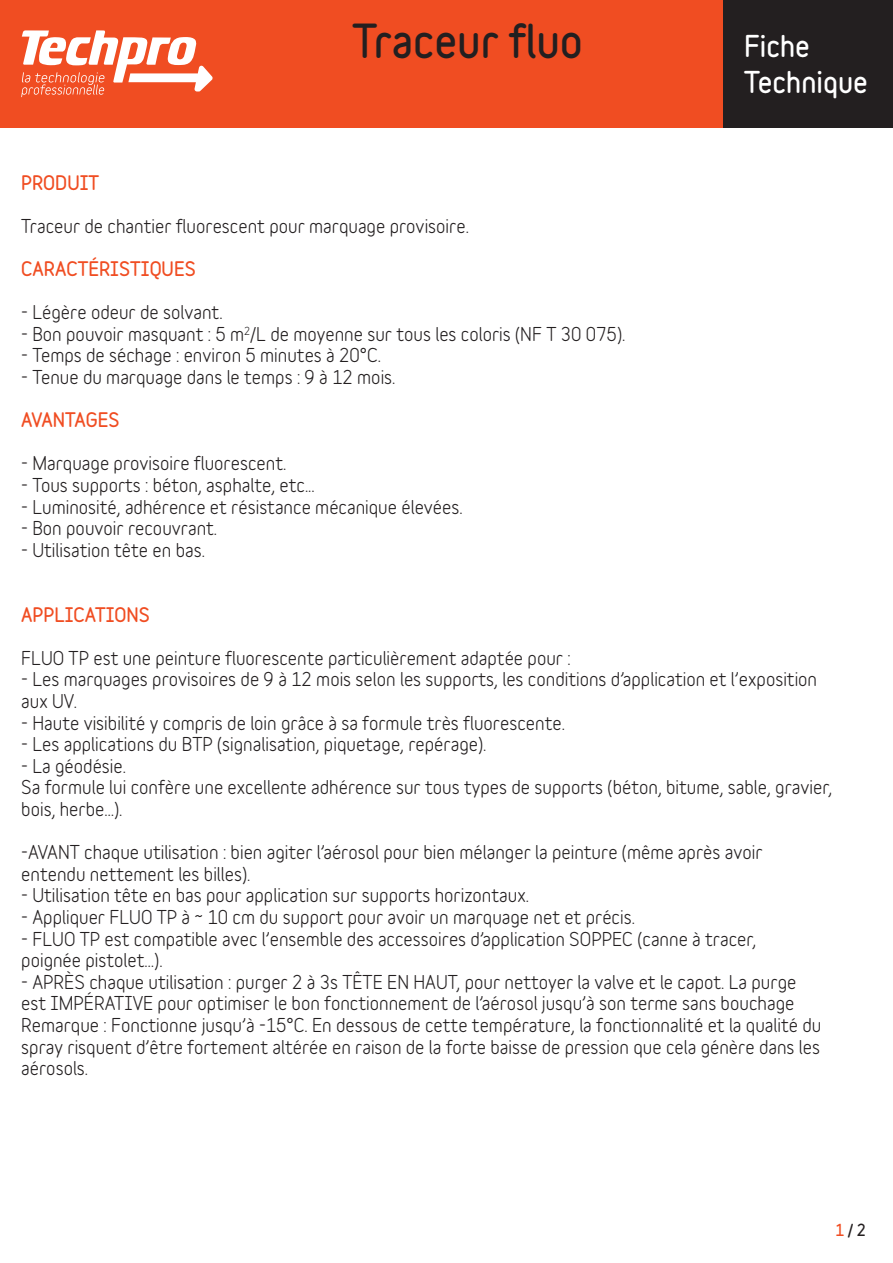
<style>
.page{position:relative;width:893px;height:1263px;background:#fff}
.page>*{position:absolute;margin:0;border:0;box-sizing:border-box;transform-origin:0 0}
.t1{font:900 42px "Variable";color:#231f20}
.t2{font:900 27px/36px "Variable";color:#fff}
.t3{font:700 18px/21.6px "Variable";color:#231f20}
.t4{font:900 18px "Variable";color:#f04d22}
.t5{font:900 15px "Variable";color:#231f20}
.s1{color:#f04d22}
</style>
<div class="page">
<div style="left:0;top:0;width:723px;height:128px;background:#f04d22"></div>
<svg style="left:21px;top:30px;width:192px;height:67px"></svg>
<div style="left:723px;top:0;width:170px;height:128px;background:#231f20"></div>
<h1 class="t1" style="left:352px;top:14px;width:232px">Traceur fluo</h1>
<p class="t4" style="left:21px;top:171px;width:79px">PRODUIT</p>
<p class="t3" style="left:21px;top:215px;width:449px">Traceur de chantier fluorescent pour marquage provisoire.</p>
<p class="t4" style="left:21px;top:257px;width:176px">CARACTÉRISTIQUES</p>
<p class="t3" style="left:21px;top:301px;width:203px">- Légère odeur de solvant.</p>
<p class="t3" style="left:21px;top:323px;width:606px">- Bon pouvoir masquant : 5 m<sup>2</sup>/L de moyenne sur tous les coloris (NF T 30 075).</p>
<p class="t3" style="left:21px;top:344px;width:361px">- Temps de séchage : environ 5 minutes à 20°C.</p>
<p class="t3" style="left:21px;top:366px;width:376px">- Tenue du marquage dans le temps : 9 à 12 mois.</p>
<p class="t4" style="left:21px;top:408px;width:100px">AVANTAGES</p>
<p class="t3" style="left:21px;top:452px;width:267px">- Marquage provisoire fluorescent.</p>
<p class="t3" style="left:21px;top:474px;width:295px">- Tous supports : béton, asphalte, etc...</p>
<p class="t3" style="left:21px;top:495px;width:443px">- Luminosité, adhérence et résistance mécanique élevées.</p>
<p class="t3" style="left:21px;top:517px;width:197px">- Bon pouvoir recouvrant.</p>
<p class="t3" style="left:21px;top:539px;width:185px">- Utilisation tête en bas.</p>
<h2 class="t2" style="left:744px;top:28px;width:125px">Fiche<br>Technique</h2>
<p class="t4" style="left:21px;top:603px;width:130px">APPLICATIONS</p>
<p class="t3" style="left:21px;top:647px;width:551px">FLUO TP est une peinture fluorescente particulièrement adaptée pour :</p>
<p class="t3" style="left:21px;top:668px;width:797px">- Les marquages provisoires de 9 à 12 mois selon les supports, les conditions d’application et l’exposition aux UV.</p>
<p class="t3" style="left:21px;top:711px;width:545px">- Haute visibilité y compris de loin grâce à sa formule très fluorescente.</p>
<p class="t3" style="left:21px;top:733px;width:467px">- Les applications du BTP (signalisation, piquetage, repérage).</p>
<p class="t3" style="left:21px;top:755px;width:812px">- La géodésie.<br>Sa formule lui confère une excellente adhérence sur tous types de supports (béton, bitume, sable, gravier, bois, herbe…).</p>
<p class="t3" style="left:21px;top:841px;width:743px">-AVANT chaque utilisation : bien agiter l’aérosol pour bien mélanger la peinture (même après avoir entendu nettement les billes).</p>
<p class="t3" style="left:21px;top:884px;width:509px">- Utilisation tête en bas pour application sur supports horizontaux.</p>
<p class="t3" style="left:21px;top:906px;width:615px">- Appliquer FLUO TP à ~ 10 cm du support pour avoir un marquage net et précis.</p>
<p class="t3" style="left:21px;top:927px;width:737px">- FLUO TP est compatible avec l’ensemble des accessoires d’application SOPPEC (canne à tracer, poignée pistolet…).</p>
<p class="t3" style="left:21px;top:971px;width:802px">- APRÈS chaque utilisation : purger 2 à 3s TÊTE EN HAUT, pour nettoyer la valve et le capot. La purge est IMPÉRATIVE pour optimiser le bon fonctionnement de l’aérosol jusqu’à son terme sans bouchage Remarque : Fonctionne jusqu’à -15°C. En dessous de cette température, la fonctionnalité et la qualité du spray risquent d’être fortement altérée en raison de la forte baisse de pression que cela génère dans les aérosols.</p>
<p class="t5" style="left:835px;top:1220px;width:32px"><span class="s1">1</span> / 2</p>
</div>
